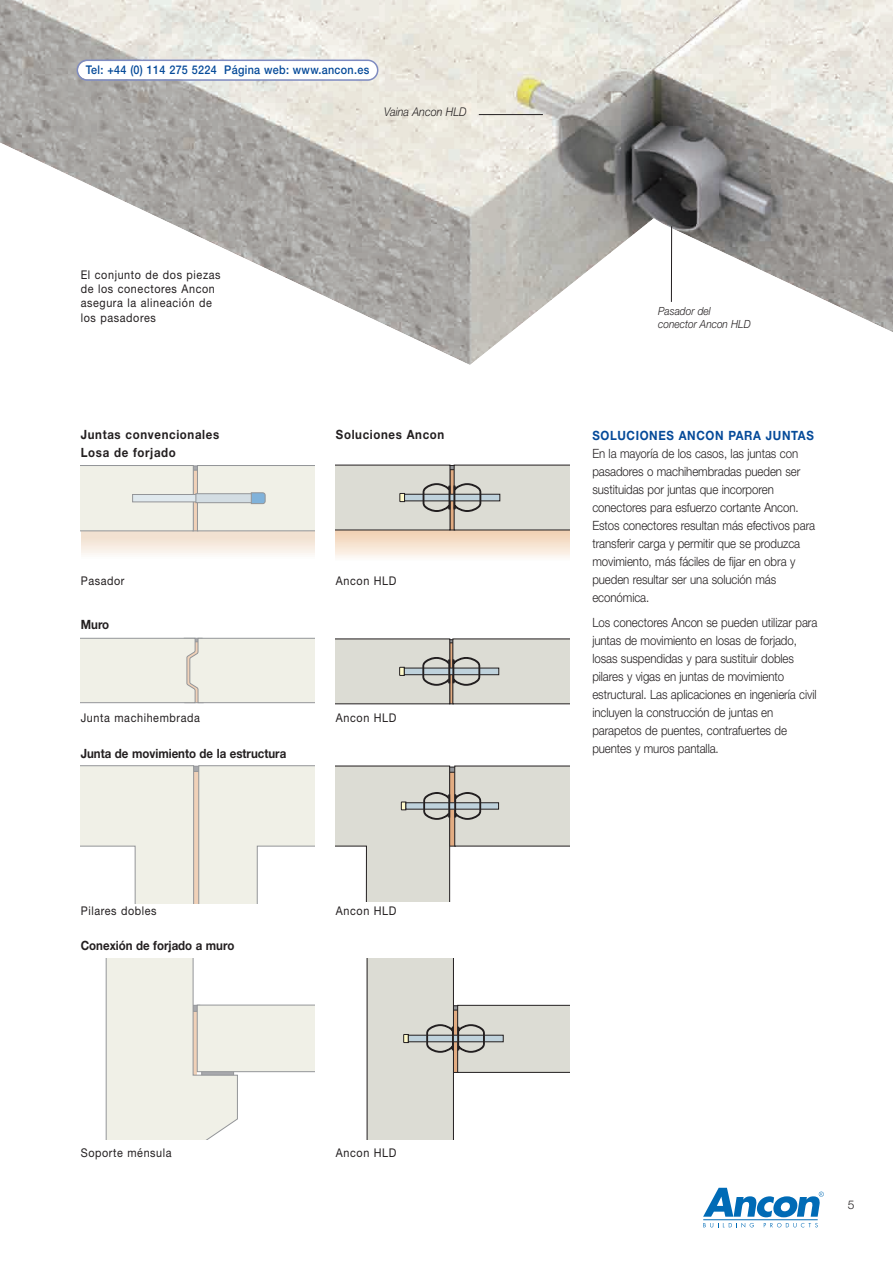
<style>
.page{position:relative;width:893px;height:1263px;background:#fff}
.page>*{position:absolute;margin:0;border:0;box-sizing:border-box;transform-origin:0 0}
.t1{font:300 12.75px/18px "Helvetica Neue";letter-spacing:-.005em;color:#231f20;scale:.9 1}
.t2{font:700 12.75px "Helvetica Neue";color:#231f20;scale:.9 1}
.t3{font:700 12.75px/18px "Helvetica Neue";letter-spacing:.055em;color:#231f20;scale:.9 1}
.t4{font:700 12.75px "Helvetica Neue";letter-spacing:.055em;color:#054a99;scale:.9 1}
.t5{font:12px/14.4px "Helvetica Neue";letter-spacing:.055em;color:#231f20;scale:.9 1}
.t6{font:500 12px "Helvetica Neue";letter-spacing:.03em;color:#054a99;scale:.9 1}
.t7{font:italic 300 12px "Helvetica Neue";color:#231f20;scale:.9 1}
.t8{font:300 12px "Helvetica Neue";color:#231f20}
.t9{font:italic 300 11.25px/13.5px "Helvetica Neue";color:#231f20;scale:.9 1}
</style>
<div class="page">
<img style="left:0;top:0;width:893px;height:365px">
<div style="left:336px;top:549px;width:234px;height:11px;background:#fdfbf9"></div>
<div style="left:336px;top:547px;width:234px;height:11px;background:#fcf8f4"></div>
<div style="left:336px;top:546px;width:234px;height:10px;background:#fbf5ef"></div>
<div style="left:336px;top:544px;width:234px;height:10px;background:#fbf2ea"></div>
<div style="left:336px;top:543px;width:234px;height:10px;background:#fbf0e6"></div>
<div style="left:336px;top:540px;width:234px;height:11px;background:#faecdf"></div>
<div style="left:336px;top:538px;width:234px;height:11px;background:#f8eada"></div>
<div style="left:336px;top:536px;width:234px;height:11px;background:#f7e6d5"></div>
<div style="left:336px;top:534px;width:234px;height:11px;background:#f7e4d1"></div>
<div style="left:336px;top:533px;width:234px;height:10px;background:#f6e1cc"></div>
<div style="left:336px;top:531px;width:234px;height:10px;background:#f5dec8"></div>
<div style="left:336px;top:529px;width:234px;height:10px;background:#f4dac4"></div>
<div style="left:336px;top:527px;width:234px;height:11px;background:#f3d8bf"></div>
<div style="left:336px;top:525px;width:234px;height:11px;background:#f3d6bb"></div>
<div style="left:336px;top:523px;width:234px;height:11px;background:#f2d3b7"></div>
<svg style="left:336px;top:530px;width:234px;height:1px"></svg>
<svg style="left:336px;top:465px;width:234px;height:65px;background:#cfcec7"></svg>
<svg style="left:336px;top:639px;width:234px;height:65px;background:#cfcfc8"></svg>
<div style="left:81px;top:638px;width:234px;height:65px;background:#f0f0e7"></div>
<svg style="left:336px;top:765px;width:234px;height:136px"></svg>
<div style="left:454px;top:794px;width:2px;height:23px;background:#bfd2dc;border:1px solid #231f20"></div>
<svg style="left:81px;top:765px;width:234px;height:139px"></svg>
<div style="left:367px;top:959px;width:86px;height:181px;background:#dcdcd4"></div>
<hr style="left:367px;top:959px;width:1px;height:181px;background:#231f20">
<hr style="left:453px;top:959px;width:1px;height:181px;background:#231f20">
<svg style="left:403px;top:1034px;width:6px;height:9px"></svg>
<div style="left:408px;top:1035px;width:95px;height:7px;background:#bfd2dc;border:1px solid #231f20"></div>
<svg style="left:426px;top:1005px;width:144px;height:68px"></svg>
<div style="left:457px;top:1027px;width:2px;height:23px;background:#bfd2dc;border:1px solid #231f20"></div>
<div style="left:81px;top:549px;width:234px;height:8px;background:#fcfaf8"></div>
<div style="left:81px;top:547px;width:234px;height:8px;background:#fbf7f4"></div>
<div style="left:81px;top:545px;width:234px;height:8px;background:#faf4ee"></div>
<div style="left:81px;top:542px;width:234px;height:8px;background:#f8f1e8"></div>
<div style="left:81px;top:539px;width:234px;height:8px;background:#f8ede3"></div>
<div style="left:81px;top:537px;width:234px;height:8px;background:#f6e9de"></div>
<div style="left:81px;top:535px;width:234px;height:8px;background:#f4e8da"></div>
<div style="left:81px;top:533px;width:234px;height:8px;background:#f3e5d6"></div>
<div style="left:81px;top:531px;width:234px;height:8px;background:#f3e2d2"></div>
<svg style="left:81px;top:531px;width:234px;height:1px"></svg>
<svg style="left:81px;top:465px;width:234px;height:66px;background:#e9eae2"></svg>
<svg style="left:106px;top:959px;width:209px;height:181px"></svg>
<svg style="left:703px;top:1223px;width:51px;height:4px"></svg>
<svg style="left:764px;top:1223px;width:54px;height:4px"></svg>
<hr style="left:703px;top:1219px;width:115px;height:1px;background:#006bb6">
<svg style="left:703px;top:1188px;width:121px;height:29px"></svg>
<hr style="left:671px;top:226px;width:1px;height:76px;background:#231f20">
<hr style="left:479px;top:114px;width:64px;height:1px;background:#231f20">
<svg style="left:77px;top:60px;width:301px;height:21px"></svg>
<p class="t6" style="left:86px;top:65px;width:317px">Tel: +44 (0) 114 275 5224 Página web: www.ancon.es</p>
<p class="t7" style="left:384px;top:108px;width:93px">Vaina Ancon HLD</p>
<p class="t5" style="left:81px;top:268px;width:157px">El conjunto de dos piezas de los conectores Ancon asegura la alineación de los pasadores</p>
<p class="t3" style="left:81px;top:426px;width:155px">Juntas convencionales<br>Losa de forjado</p>
<p class="t3" style="left:336px;top:426px;width:122px">Soluciones Ancon</p>
<p class="t5" style="left:81px;top:574px;width:50px">Pasador</p>
<p class="t5" style="left:336px;top:574px;width:69px">Ancon HLD</p>
<p class="t2" style="left:81px;top:620px;width:33px">Muro</p>
<p class="t5" style="left:81px;top:712px;width:134px">Junta machihembrada</p>
<p class="t5" style="left:336px;top:712px;width:69px">Ancon HLD</p>
<p class="t2" style="left:81px;top:748px;width:230px">Junta de movimiento de la estructura</p>
<p class="t5" style="left:81px;top:905px;width:86px">Pilares dobles</p>
<p class="t5" style="left:336px;top:905px;width:69px">Ancon HLD</p>
<p class="t2" style="left:81px;top:941px;width:172px">Conexión de forjado a muro</p>
<p class="t5" style="left:81px;top:1146px;width:103px">Soporte ménsula</p>
<p class="t5" style="left:336px;top:1146px;width:69px">Ancon HLD</p>
<p class="t9" style="left:658px;top:305px;width:104px">Pasador del conector Ancon HLD</p>
<p class="t4" style="left:592px;top:431px;width:248px">SOLUCIONES ANCON PARA JUNTAS</p>
<p class="t1" style="left:592px;top:446px;width:249px">En la mayoría de los casos, las juntas con pasadores o machihembradas pueden ser sustituidas por juntas que incorporen conectores para esfuerzo cortante Ancon.<br>Estos conectores resultan más efectivos para transferir carga y permitir que se produzca movimiento, más fáciles de fijar en obra y pueden resultar ser una solución más económica.</p>
<p class="t1" style="left:592px;top:614px;width:252px">Los conectores Ancon se pueden utilizar para juntas de movimiento en losas de forjado, losas suspendidas y para sustituir dobles pilares y vigas en juntas de movimiento estructural. Las aplicaciones en ingeniería civil incluyen la construcción de juntas en parapetos de puentes, contrafuertes de puentes y muros pantalla.</p>
<p class="t8" style="left:848px;top:1201px;width:8px">5</p>
</div>
